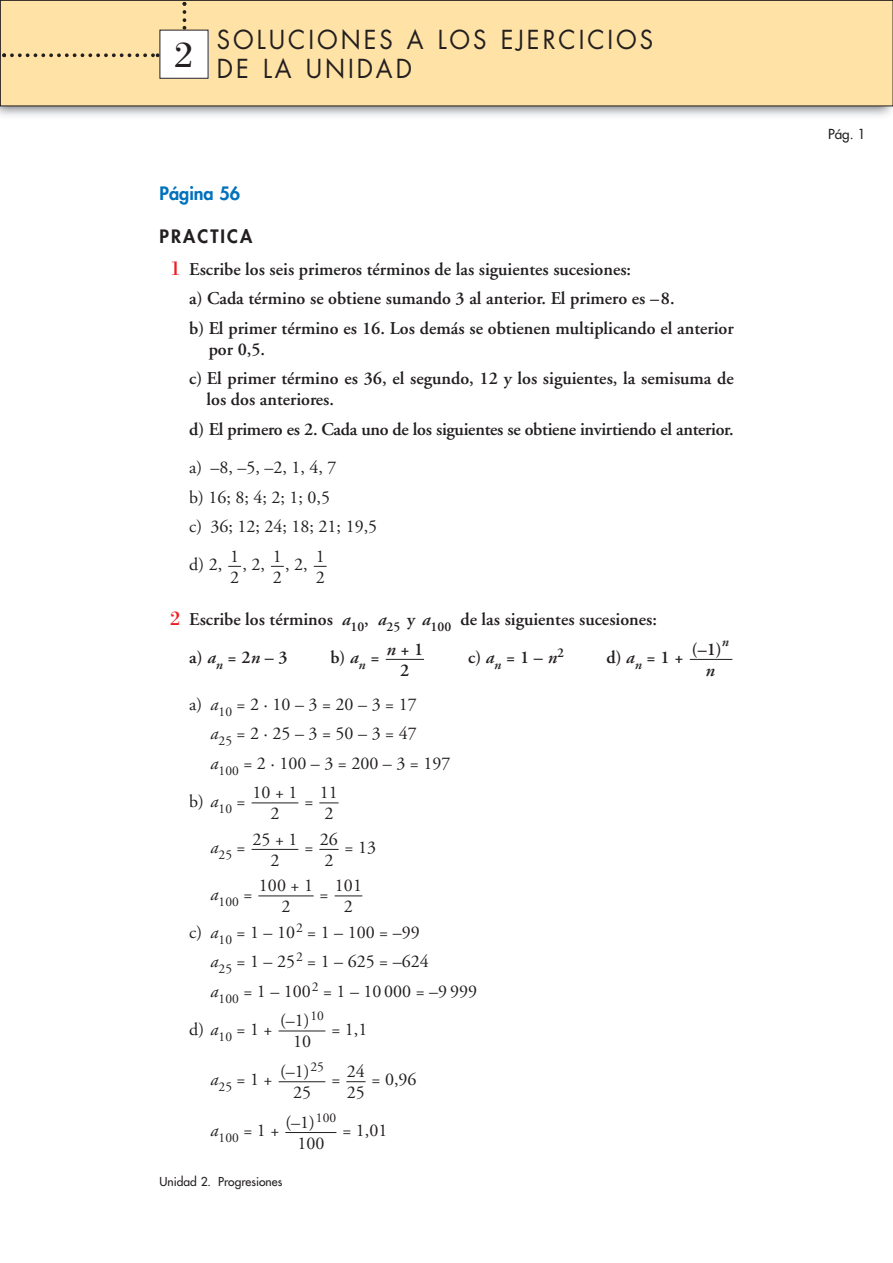
<style>
.page{position:relative;width:893px;height:1263px;background:#fff}
.page>*{position:absolute;margin:0;border:0;box-sizing:border-box;transform-origin:0 0}
.t1{font:37.5px "Bodoni";color:#231f20}
.t2{font:25.5px/28.5px "Futura";letter-spacing:.125em;color:#231f20;scale:.94 1}
.t3{font:600 18px/29.5px "Adobe Garamond";color:#231f20}
.t4{font:18px/21px "Adobe Garamond";color:#231f20}
.t5{font:800 18px "Futura";color:#0072bc}
.t6{font:800 18px "Futura";letter-spacing:.115em;color:#231f20}
.t7{font:italic 600 18px "Adobe Garamond";color:#231f20}
.t8{font:13.5px "Adobe Garamond";color:#231f20}
.t9{font:13.5px "Futura";color:#231f20}
.t10{font:italic 600 13.5px "Adobe Garamond";color:#231f20}
.t11{font:12px "Futura";color:#231f20}
.s1{font-family:"Bodoni";font-weight:400;font-size:21px;color:#ee1d23}
.s2{font-style:italic}
</style>
<div class="page">
<hr style="left:285px;top:1132px;width:51px;height:1px;background:#231f20">
<svg style="left:346px;top:1081px;width:19px;height:1px"></svg>
<hr style="left:278px;top:1081px;width:47px;height:1px;background:#231f20">
<hr style="left:278px;top:1031px;width:47px;height:1px;background:#231f20">
<svg style="left:334px;top:896px;width:28px;height:1px"></svg>
<hr style="left:258px;top:896px;width:55px;height:1px;background:#231f20">
<svg style="left:319px;top:849px;width:19px;height:1px"></svg>
<hr style="left:251px;top:849px;width:47px;height:1px;background:#231f20">
<svg style="left:319px;top:803px;width:19px;height:1px"></svg>
<hr style="left:251px;top:803px;width:47px;height:1px;background:#231f20">
<hr style="left:689px;top:659px;width:43px;height:1px;background:#231f20">
<hr style="left:386px;top:659px;width:38px;height:1px;background:#231f20">
<svg style="left:314px;top:566px;width:12px;height:1px"></svg>
<svg style="left:271px;top:566px;width:13px;height:1px"></svg>
<svg style="left:228px;top:566px;width:13px;height:1px"></svg>
<img style="left:0;top:106px;width:892px;height:10px">
<div style="left:0;top:0;width:892px;height:106px;background:#ffe2a5"></div>
<div style="left:0;top:0;width:892px;height:106px;border:1px solid #231f20"></div>
<svg style="left:2px;top:53px;width:157px;height:4px"></svg>
<svg style="left:182px;top:2px;width:4px;height:28px"></svg>
<div style="left:160px;top:30px;width:48px;height:48px;background:#fff"></div>
<h1 class="t1" style="left:175px;top:41px;width:20px">2</h1>
<h1 class="t1" style="left:175px;top:41px;width:20px">1</h1>
<h2 class="t2" style="left:217px;top:28px;width:465px">SOLUCIONES A LOS EJERCICIOS<br>DE LA UNIDAD</h2>
<p class="t5" style="left:159px;top:185px;width:82px">Página 56</p>
<p class="t6" style="left:159px;top:227px;width:94px">PRACTICA</p>
<p class="t3" style="left:189px;top:256px;width:546px;text-indent:-19px"><span class="s1">1</span> Escribe los seis primeros términos de las siguientes sucesiones:<br>a) Cada término se obtiene sumando 3 al anterior. El primero es –8.<br>b) El primer término es 16. Los demás se obtienen multiplicando el anterior</p>
<p class="t3" style="left:189px;top:336px;width:546px;text-indent:19px">por 0,5.<br>c) El primer término es 36, el segundo, 12 y los siguientes, la semisuma de</p>
<p class="t3" style="left:189px;top:387px;width:546px;text-indent:17px">los dos anteriores.<br>d) El primero es 2. Cada uno de los siguientes se obtiene invirtiendo el anterior.</p>
<p class="t4" style="left:189px;top:454px;width:189px;line-height:29.5px">a) –8, –5, –2, 1, 4, 7<br>b) 16; 8; 4; 2; 1; 0,5<br>c) 36; 12; 24; 18; 21; 19,5</p>
<p class="t4" style="left:189px;top:555px;width:120px">d) 2, , 2, , 2,</p>
<p class="t3" style="left:189px;top:602px;width:469px;line-height:38px;text-indent:-19px"><span class="s1">2</span> Escribe los términos <span class="s2">a</span><sub>10</sub>, <span class="s2">a</span><sub>25</sub> y <span class="s2">a</span><sub>100</sub> de las siguientes sucesiones: a) <span class="s2">a</span><sub>n</sub> = 2<span class="s2">n</span> – 3</p>
<p class="t4" style="left:230px;top:547px;width:10px">1<br>2</p>
<p class="t4" style="left:273px;top:547px;width:10px">1<br>2</p>
<p class="t4" style="left:316px;top:547px;width:10px">1<br>2</p>
<p class="t3" style="left:692px;top:636px;width:31px">(–1)</p>
<p class="t10" style="left:721px;top:636px;width:9px">n</p>
<p class="t7" style="left:705px;top:663px;width:11px">n</p>
<p class="t3" style="left:386px;top:640px;width:38px;line-height:21px;text-align:center"><span class="s2">n</span>+1<br>2</p>
<p class="t3" style="left:330px;top:644px;width:51px">b) <span class="s2">a</span><sub>n</sub> =</p>
<p class="t3" style="left:468px;top:644px;width:97px">c) <span class="s2">a</span><sub>n</sub> = 1 – <span class="s2">n</span><sup>2</sup></p>
<p class="t3" style="left:606px;top:644px;width:78px">d) <span class="s2">a</span><sub>n</sub> = 1 +</p>
<p class="t4" style="left:210px;top:691px;width:241px;line-height:29.5px;text-indent:-21px">a) <span class="s2">a</span><sub>10</sub> = 2 · 10 – 3 = 20 – 3 = 17<br><span class="s2">a</span><sub>25</sub> = 2 · 25 – 3 = 50 – 3 = 47<br><span class="s2">a</span><sub>100</sub> = 2 · 100 – 3 = 200 – 3 = 197</p>
<p class="t4" style="left:189px;top:792px;width:58px">b) <span class="s2">a</span><sub>10</sub> =</p>
<p class="t4" style="left:304px;top:792px;width:10px">=</p>
<p class="t8" style="left:210px;top:849px;width:36px"><sup>a</sup>25 <sup>=</sup></p>
<p class="t4" style="left:304px;top:839px;width:10px">=</p>
<p class="t4" style="left:344px;top:839px;width:33px">= 13</p>
<p class="t8" style="left:210px;top:896px;width:43px"><sup>a</sup>100 <sup>=</sup></p>
<p class="t4" style="left:252px;top:784px;width:46px;text-align:center">10 + 1<br>2</p>
<p class="t4" style="left:320px;top:784px;width:19px">11<br>2</p>
<p class="t4" style="left:320px;top:830px;width:19px">26<br>2</p>
<p class="t4" style="left:252px;top:830px;width:46px;text-align:center">25 + 1<br>2</p>
<p class="t4" style="left:259px;top:877px;width:55px;text-align:center">100 + 1<br>2</p>
<p class="t4" style="left:335px;top:877px;width:28px;text-align:center">101<br>2</p>
<p class="t4" style="left:189px;top:877px;width:232px;line-height:38px;text-indent:130px">=<br>c) <span class="s2">a</span><sub>10</sub> = 1 – 10<sup>2</sup> = 1 – 100 = –99</p>
<p class="t4" style="left:210px;top:948px;width:268px;line-height:29.5px"><span class="s2">a</span><sub>25</sub> = 1 – 25<sup>2</sup> = 1 – 625 = –624<br><span class="s2">a</span><sub>100</sub> = 1 – 100<sup>2</sup> = 1 – 10 000 = –9 999</p>
<p class="t4" style="left:189px;top:1020px;width:85px">d) <span class="s2">a</span><sub>10</sub> = 1 +</p>
<p class="t4" style="left:331px;top:1020px;width:37px">= 1,1</p>
<p class="t4" style="left:210px;top:1071px;width:63px"><span class="s2">a</span><sub>25</sub> = 1 +</p>
<p class="t4" style="left:331px;top:1071px;width:10px">=</p>
<p class="t4" style="left:371px;top:1071px;width:46px">= 0,96</p>
<p class="t8" style="left:210px;top:1132px;width:70px"><sup>a</sup>100 <sup>=</sup> <sup>1</sup> <sup>+</sup></p>
<p class="t4" style="left:342px;top:1122px;width:46px">= 1,01</p>
<p class="t4" style="left:280px;top:1012px;width:45px;text-align:center">(–1)<sup>10<br></sup>10</p>
<p class="t4" style="left:280px;top:1063px;width:45px;text-align:center">(–1)<sup>25<br></sup>25</p>
<p class="t4" style="left:347px;top:1063px;width:19px">24<br>25</p>
<p class="t4" style="left:285px;top:1113px;width:52px;text-align:center">(–1)<sup>100<br></sup>100</p>
<p class="t11" style="left:159px;top:1176px;width:124px">Unidad 2. Progresiones</p>
<p class="t9" style="left:828px;top:128px;width:39px">Pág. 1</p>
</div>
